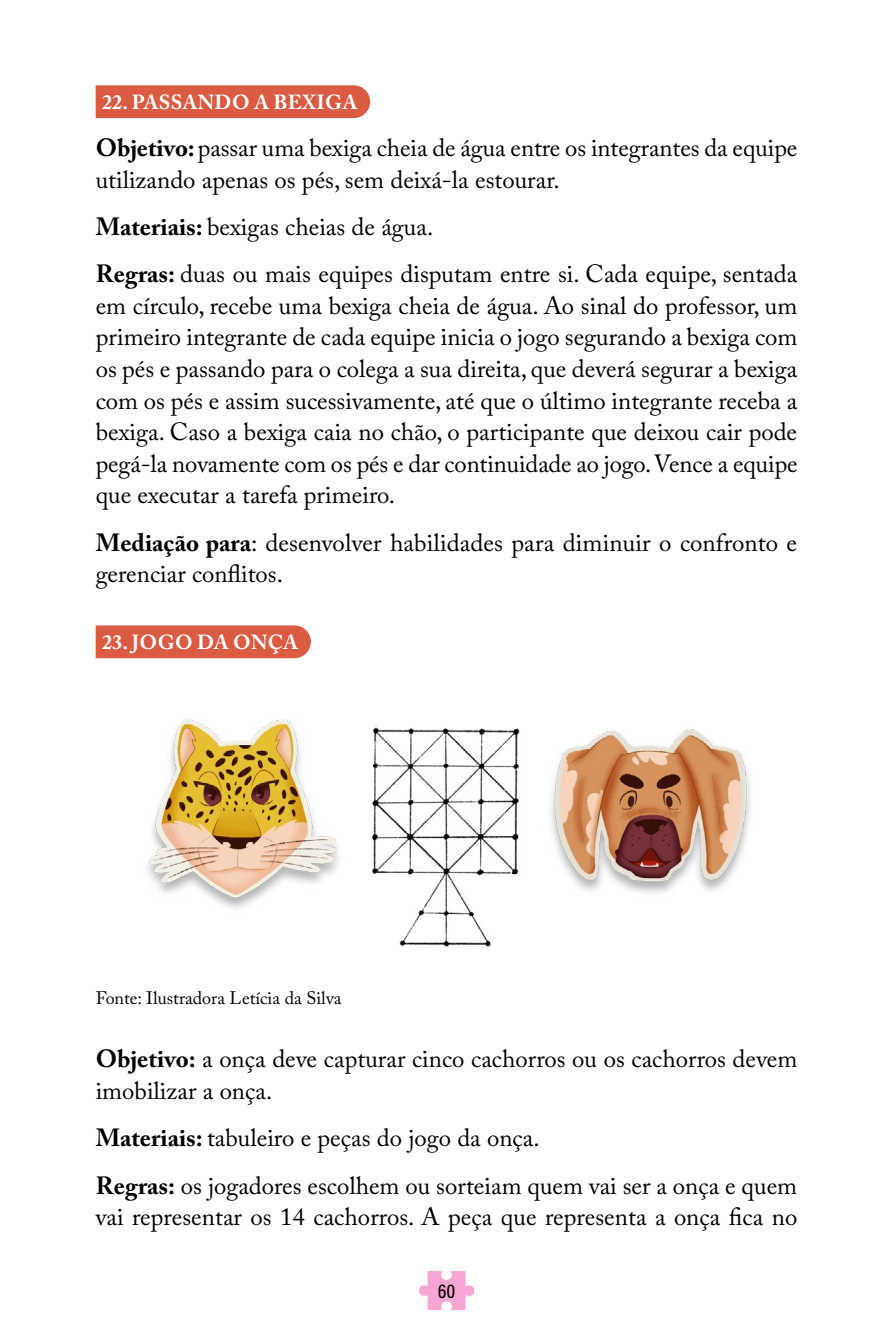
<style>
.page{position:relative;width:893px;height:1340px;background:#fff}
.page>*{position:absolute;margin:0;border:0;box-sizing:border-box;transform-origin:0 0}
.t1{font:24.75px/31.5px "Adobe Caslon Pro";color:#000}
.t2{font:700 20.25px "Adobe Caslon Pro";letter-spacing:.02em;color:#fff}
.t3{font:20.25px "Acumin Variable Concept";color:#000}
.t4{font:18px "Adobe Caslon Pro";color:#000}
.s1{font-weight:700}
</style>
<div class="page">
<img style="left:419px;top:1271px;width:55px;height:38px">
<div style="left:96px;top:85px;width:274px;height:33px;background:#da5b42"></div>
<div style="left:96px;top:625px;width:215px;height:33px;background:#da5b42"></div>
<img style="left:147px;top:719px;width:604px;height:228px">
<p class="t2" style="left:102px;top:90px;width:257px">22. PASSANDO A BEXIGA</p>
<p class="t1" style="left:96px;top:132px;width:703px"><span class="s1">Objetivo:</span> passar uma bexiga cheia de água entre os integrantes da equipe utilizando apenas os pés, sem deixá-la estourar.</p>
<p class="t1" style="left:96px;top:203px;width:703px;line-height:47.5px"><span class="s1">Materiais:</span> bexigas cheias de água.<br><span class="s1">Regras:</span> duas ou mais equipes disputam entre si. Cada equipe, sentada</p>
<p class="t1" style="left:96px;top:290px;width:704px;text-align:justify">em círculo, recebe uma bexiga cheia de água. Ao sinal do professor, um primeiro integrante de cada equipe inicia o jogo segurando a bexiga com os pés e passando para o colega a sua direita, que deverá segurar a bexiga com os pés e assim sucessivamente, até que o último integrante receba a bexiga. Caso a bexiga caia no chão, o participante que deixou cair pode pegá-la novamente com os pés e dar continuidade ao jogo. Vence a equipe que executar a tarefa primeiro.</p>
<p class="t1" style="left:96px;top:526px;width:703px"><span class="s1">Mediação para</span>: desenvolver habilidades para diminuir o confronto e gerenciar conflitos.</p>
<p class="t2" style="left:102px;top:630px;width:198px">23. JOGO DA ONÇA</p>
<p class="t4" style="left:96px;top:987px;width:247px">Fonte: Ilustradora Letícia da Silva</p>
<p class="t1" style="left:96px;top:1043px;width:703px"><span class="s1">Objetivo:</span> a onça deve capturar cinco cachorros ou os cachorros devem imobilizar a onça.</p>
<p class="t1" style="left:96px;top:1114px;width:703px;line-height:47.5px"><span class="s1">Materiais:</span> tabuleiro e peças do jogo da onça.<br><span class="s1">Regras:</span> os jogadores escolhem ou sorteiam quem vai ser a onça e quem</p>
<p class="t1" style="left:96px;top:1200px;width:703px">vai representar os 14 cachorros. A peça que representa a onça fica no</p>
<p class="t3" style="left:438px;top:1277px;width:19px">60</p>
</div>
